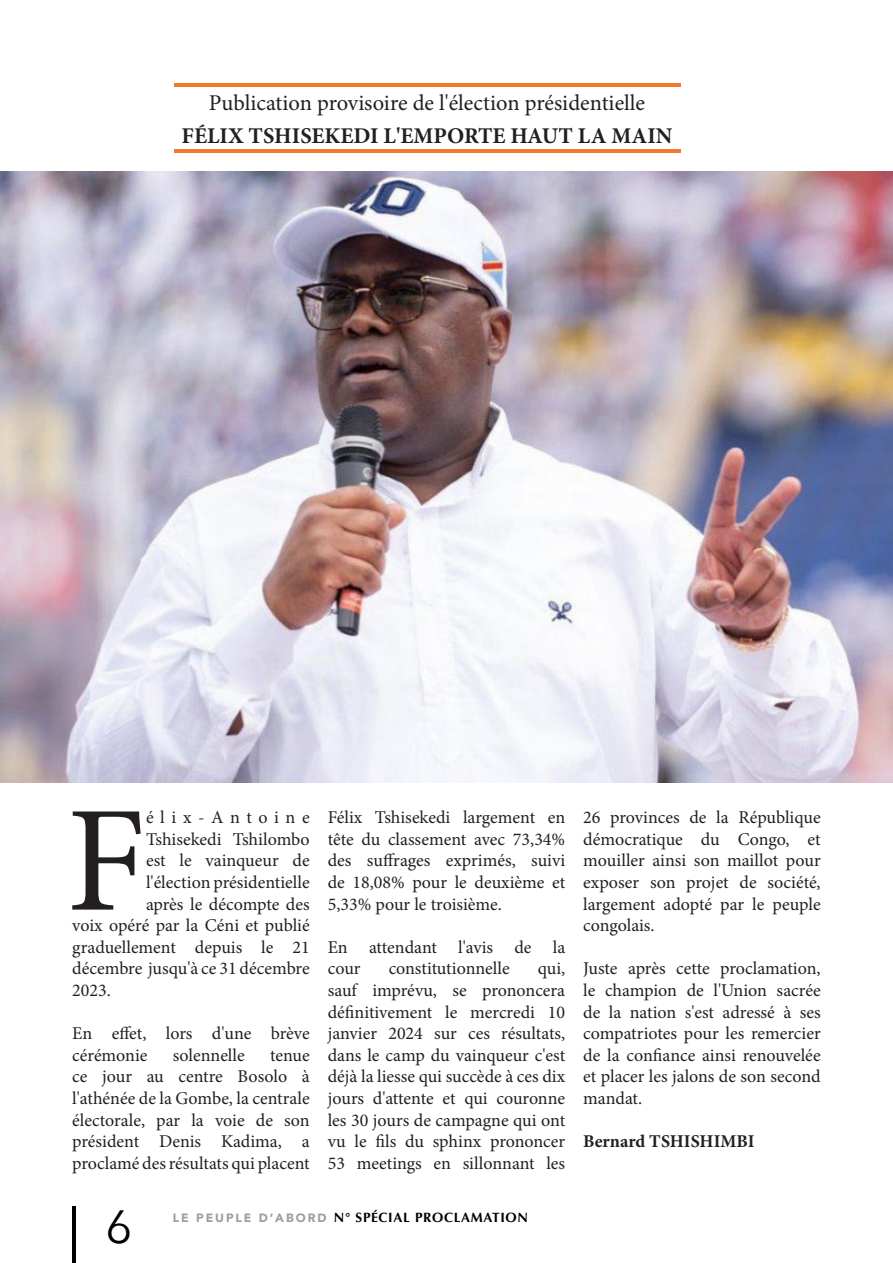
<style>
.page{position:relative;width:893px;height:1263px;background:#fff}
.page>*{position:absolute;margin:0;border:0;box-sizing:border-box;transform-origin:0 0}
.t1{font:150.9px "Minion Pro";color:#231f20}
.t2{font:46.5px "Avenir Next";color:#000}
.t3{font:22.5px "Minion Pro";color:#231f20}
.t4{font:700 22.5px "Minion Pro";color:#231f20}
.t5{font:18px/21.6px "Minion Pro";color:#231f20;text-align:justify}
.t6{font:700 18px "Minion Pro";color:#231f20}
.t7{font:18px "Minion Pro";letter-spacing:.365em;color:#231f20}
.t8{font:700 13.5px "Optima";letter-spacing:.05em;color:#000}
.s1{font-family:"Avenir";font-weight:900;font-size:12px;color:#9b9da0}
</style>
<div class="page">
<hr style="left:72px;top:1206px;width:3px;height:57px;background:#000">
<img style="left:0;top:172px;width:893px;height:611px">
<hr style="left:174px;top:83px;width:506px;height:3px;background:#f4792c">
<hr style="left:174px;top:150px;width:506px;height:3px;background:#f4792c">
<p class="t3" style="left:209px;top:88px;width:438px">Publication provisoire de l'élection présidentielle</p>
<p class="t4" style="left:182px;top:120px;width:492px">FÉLIX TSHISEKEDI L'EMPORTE HAUT LA MAIN</p>
<p class="t1" style="left:66px;top:760px;width:81px">F</p>
<p class="t7" style="left:146px;top:805px;width:165px">élix-Antoine</p>
<p class="t5" style="left:146px;top:828px;width:165px">Tshisekedi Tshilombo</p>
<p class="t5" style="left:146px;top:850px;width:165px">est le vainqueur de</p>
<p class="t5" style="left:146px;top:871px;width:165px">l'élection présidentielle</p>
<p class="t5" style="left:146px;top:893px;width:165px">après le décompte des</p>
<p class="t5" style="left:72px;top:915px;width:239px">voix opéré par la Céni et publié</p>
<p class="t5" style="left:72px;top:936px;width:239px">graduellement depuis le 21</p>
<p class="t5" style="left:72px;top:958px;width:239px">décembre jusqu'à ce 31 décembre</p>
<p class="t5" style="left:72px;top:979px;width:40px">2023.</p>
<p class="t5" style="left:72px;top:1023px;width:239px">En effet, lors d'une brève cérémonie</p>
<p class="t5" style="left:173px;top:1044px;width:74px">solennelle</p>
<p class="t5" style="left:72px;top:1044px;width:239px;text-indent:198px">tenue ce jour au centre Bosolo à l'athénée de la Gombe, la centrale électorale, par la voie de son président Denis Kadima, a proclamé des résultats qui placent</p>
<p class="t5" style="left:328px;top:807px;width:239px">Félix Tshisekedi largement en tête du classement avec 73,34% des suffrages exprimés, suivi de 18,08% pour le deuxième et 5,33% pour le troisième.</p>
<p class="t5" style="left:328px;top:936px;width:239px">En attendant l'avis de la cour</p>
<p class="t5" style="left:389px;top:958px;width:123px">constitutionnelle</p>
<p class="t5" style="left:328px;top:958px;width:239px;text-indent:210px">qui, sauf imprévu, se prononcera définitivement le mercredi 10 janvier 2024 sur ces résultats, dans le camp du vainqueur c'est déjà la liesse qui succède à ces dix jours d'attente et qui couronne les 30 jours de campagne qui ont vu le fils du sphinx prononcer 53 meetings en sillonnant les</p>
<h2 class="t2" style="left:106px;top:1187px;width:28px">6</h2>
<p class="t8" style="left:173px;top:1210px;width:357px"><span class="s1">LE PEUPLE D’ABORD</span> N° SPÉCIAL PROCLAMATION</p>
<p class="t5" style="left:583px;top:807px;width:239px">26 provinces de la République démocratique du Congo, et mouiller ainsi son maillot pour exposer son projet de société, largement adopté par le peuple congolais.</p>
<p class="t5" style="left:583px;top:958px;width:239px">Juste après cette proclamation, le champion de l'Union sacrée de la nation s'est adressé à ses compatriotes pour les remercier de la confiance ainsi renouvelée et placer les jalons de son second mandat.</p>
<p class="t6" style="left:583px;top:1129px;width:173px">Bernard TSHISHIMBI</p>
</div>
